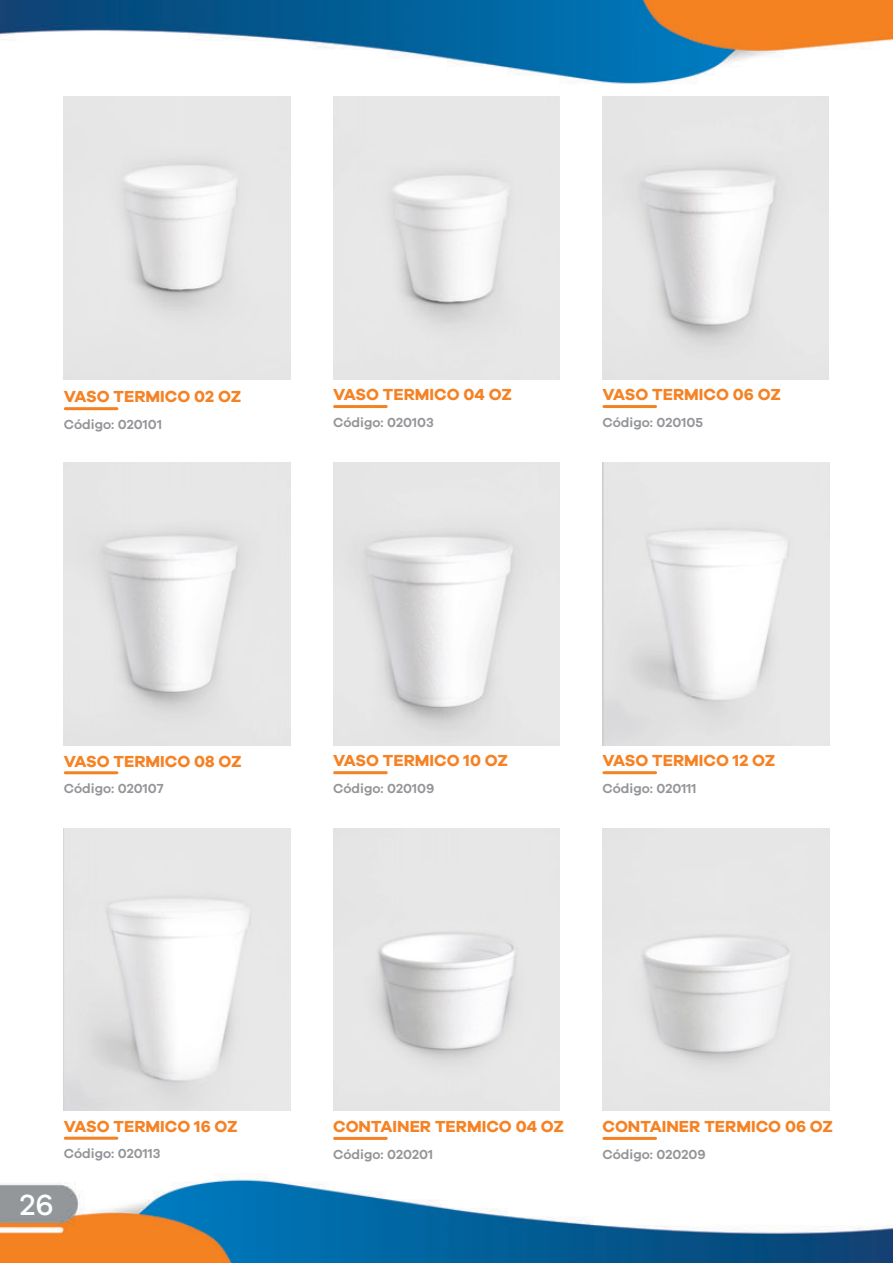
<style>
.page{position:relative;width:893px;height:1263px;background:#fff}
.page>*{position:absolute;margin:0;border:0;box-sizing:border-box;transform-origin:0 0}
.t1{font:500 30px "Galano Grotesque";color:#fff}
.t2{font:700 16.5px "Galano Grotesque";color:#f58224}
.t3{font:600 13.5px "Galano Grotesque";color:#939598}
</style>
<div class="page">
<img style="left:0;top:0;width:893px;height:1263px">
<img style="left:333px;top:463px;width:227px;height:282px">
<img style="left:333px;top:828px;width:227px;height:283px">
<img style="left:602px;top:463px;width:227px;height:282px">
<img style="left:602px;top:828px;width:227px;height:283px">
<img style="left:64px;top:828px;width:227px;height:283px">
<hr style="left:335px;top:771px;width:51px;height:3px;background:#f58222">
<hr style="left:335px;top:1137px;width:51px;height:3px;background:#f58222">
<hr style="left:604px;top:771px;width:52px;height:3px;background:#f58222">
<hr style="left:604px;top:1137px;width:52px;height:3px;background:#f58222">
<hr style="left:65px;top:1137px;width:52px;height:3px;background:#f58222">
<hr style="left:65px;top:407px;width:52px;height:3px;background:#f58222">
<img style="left:333px;top:97px;width:227px;height:282px">
<img style="left:602px;top:97px;width:227px;height:282px">
<img style="left:64px;top:97px;width:226px;height:282px">
<img style="left:64px;top:463px;width:227px;height:282px">
<hr style="left:335px;top:405px;width:51px;height:3px;background:#f58222">
<hr style="left:604px;top:405px;width:52px;height:3px;background:#f58222">
<hr style="left:65px;top:771px;width:52px;height:3px;background:#f58222">
<p class="t2" style="left:64px;top:387px;width:179px">VASO TERMICO 02 OZ</p>
<p class="t3" style="left:64px;top:416px;width:100px">Código: 020101</p>
<p class="t2" style="left:333px;top:385px;width:180px">VASO TERMICO 04 OZ</p>
<p class="t2" style="left:602px;top:385px;width:180px">VASO TERMICO 06 OZ</p>
<p class="t3" style="left:333px;top:414px;width:102px">Código: 020103</p>
<p class="t3" style="left:602px;top:414px;width:102px">Código: 020105</p>
<p class="t2" style="left:64px;top:751px;width:179px">VASO TERMICO 08 OZ</p>
<p class="t3" style="left:64px;top:780px;width:101px">Código: 020107</p>
<p class="t2" style="left:333px;top:751px;width:176px">VASO TERMICO 10 OZ</p>
<p class="t3" style="left:333px;top:780px;width:103px">Código: 020109</p>
<p class="t2" style="left:602px;top:751px;width:174px">VASO TERMICO 12 OZ</p>
<p class="t3" style="left:602px;top:780px;width:96px">Código: 020111</p>
<p class="t2" style="left:64px;top:1116px;width:175px">VASO TERMICO 16 OZ</p>
<p class="t2" style="left:602px;top:1116px;width:232px">CONTAINER TERMICO 06 OZ</p>
<p class="t2" style="left:333px;top:1116px;width:232px">CONTAINER TERMICO 04 OZ</p>
<p class="t3" style="left:64px;top:1146px;width:98px">Código: 020113</p>
<p class="t3" style="left:602px;top:1146px;width:105px">Código: 020209</p>
<p class="t3" style="left:333px;top:1146px;width:102px">Código: 020201</p>
<p class="t1" style="left:20px;top:1186px;width:35px">26</p>
</div>
